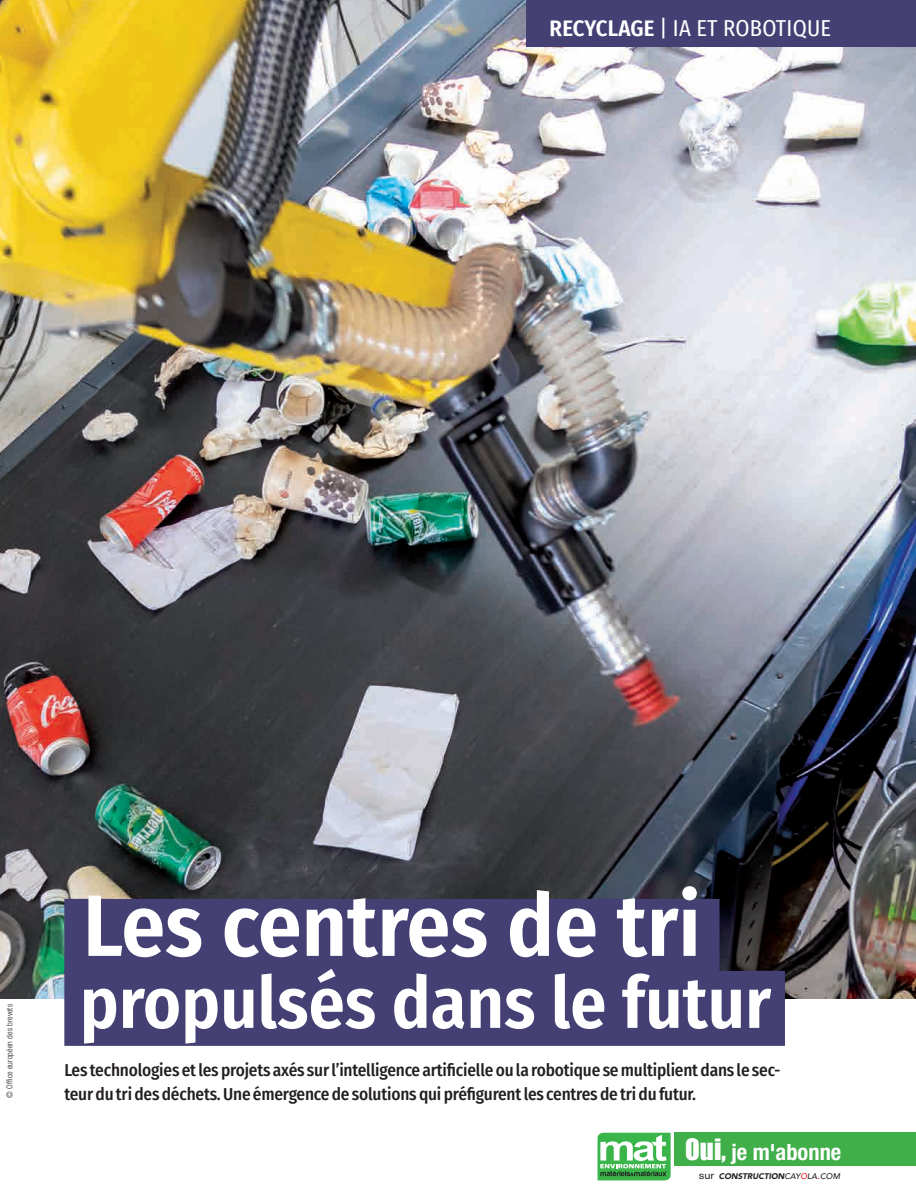
<style>
.page{position:relative;width:916px;height:1190px;background:#fff}
.page>*{position:absolute;margin:0;border:0;box-sizing:border-box;transform-origin:0 0}
.t1{font:600 87px "Fira Sans Condensed";color:#fff}
.t2{font:600 72px "Fira Sans Condensed";color:#fff}
.t3{font:22.5px "Fira Sans Condensed";letter-spacing:.01em;color:#fff}
.t4{font:700 condensed 22.5px "Helvetica Neue";color:#fff}
.t5{font:500 17.25px "Fira Sans Condensed";letter-spacing:-.01em;color:#231f20}
.t6{font:300 condensed 8.25px "Helvetica Neue";letter-spacing:.02em;color:#231f20}
.t7{font:italic 900 8.1px "Avenir";color:#231f20}
.s1{font-weight:600}
.s2{font-family:"Impact";font-weight:400;font-stretch:normal;font-size:27px}
.s3{font-family:"Akzidenz Grotesk BE";font-weight:400;font-style:normal;font-size:11.1px}
.s4{font-weight:500}
.s5{font-weight:500;color:#ee1d23}
.s6{font-weight:400;font-style:normal;font-size:10.95px;color:#ee1d23}
</style>
<div class="page">
<img style="left:0;top:0;width:916px;height:999px">
<div style="left:674px;top:1133px;width:242px;height:33px;background:#40ae49"></div>
<svg style="left:597px;top:1132px;width:74px;height:49px"></svg>
<div style="left:526px;top:0;width:390px;height:47px;background:#454073"></div>
<div style="left:64px;top:899px;width:655px;height:75px;background:#454073"></div>
<div style="left:64px;top:971px;width:721px;height:75px;background:#454073"></div>
<h3 class="t3" style="left:549px;top:11px;width:283px"><span class="s1">recyclage</span> | IA ET ROBOTI QUE</h3>
<p class="t6" style="left:5px;top:1098px;width:95px;rotate:-90deg">© Office européen des brevets</p>
<h1 class="t1" style="left:83px;top:854px;width:619px">Les centres de tri</h1>
<h2 class="t2" style="left:80px;top:944px;width:693px">propulsés dans le futur</h2>
<p class="t5" style="left:64px;top:1056px;width:717px">Les technologies et les projets axés sur l’intelligence artificielle ou la robotique se multiplient dans le sec-</p>
<p class="t5" style="left:64px;top:1080px;width:633px">teur du tri des déchets. Une émergence de solutions qui préfigurent les centres de tri du futur.</p>
<h3 class="t4" style="left:685px;top:1138px;width:158px"><span class="s2">Oui,</span> je m'abonne</h3>
<p class="t7" style="left:699px;top:1171px;width:143px"><span class="s3">sur</span> CONSTRUCTION<span class="s4">CAY</span><span class="s5">O</span><span class="s4">LA</span><span class="s6">.</span><span class="s4">COM</span></p>
</div>
